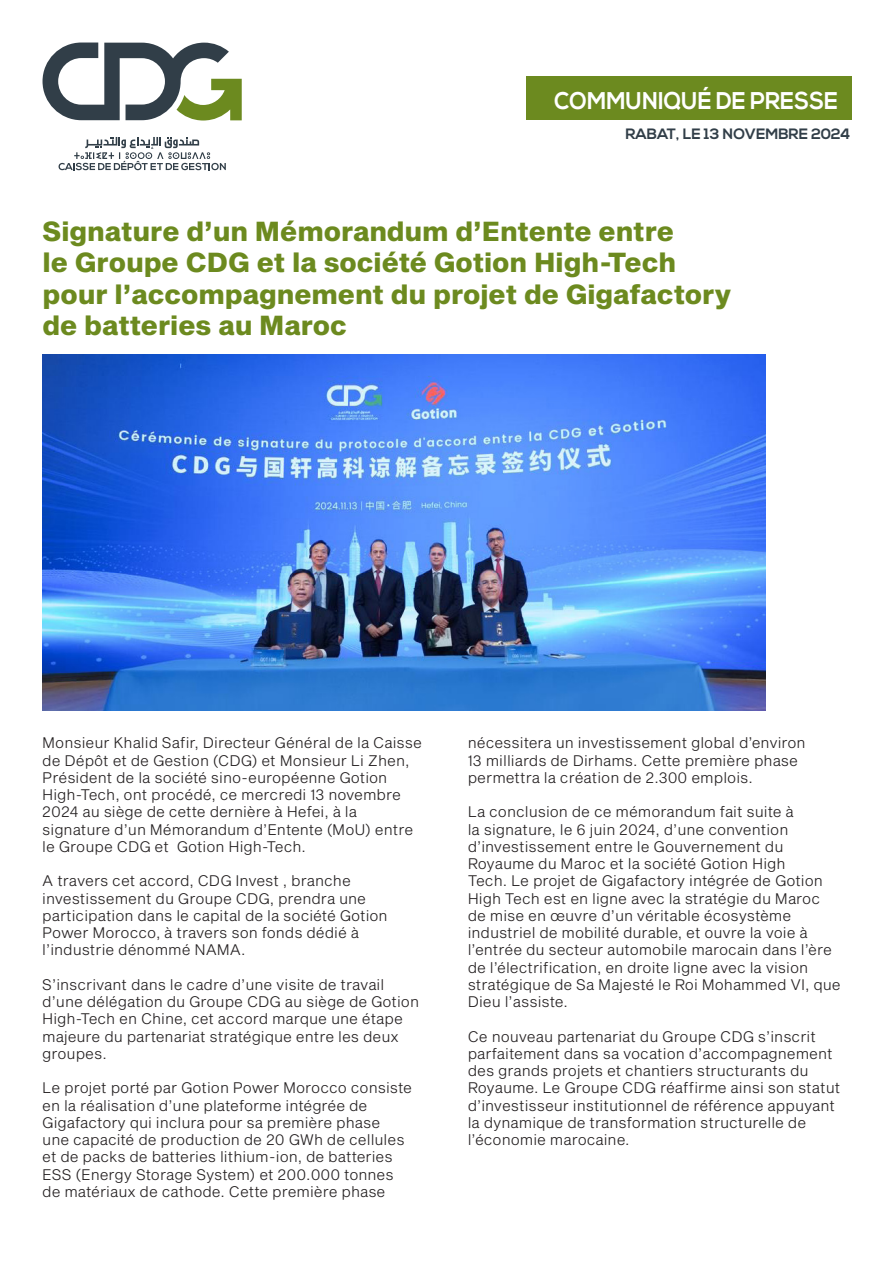
<style>
.page{position:relative;width:893px;height:1263px;background:#fff}
.page>*{position:absolute;margin:0;border:0;box-sizing:border-box;transform-origin:0 0}
.t1{font:27px "Sequel Sans Heavy Body";color:#6c8a1f}
.t2{font:700 24.15px "Nexa";color:#fff;scale:.92 1}
.t3{font:15px/17.2px "Sequel Sans Light Body";color:#231f20}
.t4{font:700 15px "Nexa";color:#313e48}
</style>
<div class="page">
<div style="left:526px;top:77px;width:326px;height:43px;background:#6c8a1f"></div>
<svg style="left:59px;top:137px;width:167px;height:33px"></svg>
<svg style="left:43px;top:43px;width:199px;height:78px"></svg>
<img style="left:43px;top:354px;width:722px;height:357px">
<p class="t2" style="left:554px;top:87px;width:310px">COMMUNIQUÉ DE PRESSE</p>
<p class="t4" style="left:625px;top:125px;width:226px">RABAT, LE 13 NOVEMBRE 2024</p>
<p class="t1" style="left:43px;top:214px;width:633px">Signature d’un Mémorandum d’Entente entre</p>
<p class="t1" style="left:43px;top:246px;width:635px">le Groupe CDG et la société Gotion High-Tech</p>
<p class="t1" style="left:43px;top:277px;width:690px">pour l’accompagnement du projet de Gigafactory</p>
<p class="t1" style="left:43px;top:309px;width:306px">de batteries au Maroc</p>
<p class="t3" style="left:42px;top:734px;width:381px">Monsieur Khalid Safir, Directeur Général de la Caisse de Dépôt et de Gestion (CDG) et Monsieur Li Zhen, Président de la société sino-européenne Gotion High-Tech, ont procédé, ce mercredi 13 novembre 2024 au siège de cette dernière à Hefei, à la signature d’un Mémorandum d’Entente (MoU) entre le Groupe CDG et Gotion High-Tech.</p>
<p class="t3" style="left:42px;top:872px;width:347px">A travers cet accord, CDG Invest , branche investissement du Groupe CDG, prendra une participation dans le capital de la société Gotion Power Morocco, à travers son fonds dédié à l’industrie dénommé NAMA.</p>
<p class="t3" style="left:42px;top:975px;width:378px">S’inscrivant dans le cadre d’une visite de travail d’une délégation du Groupe CDG au siège de Gotion High-Tech en Chine, cet accord marque une étape majeure du partenariat stratégique entre les deux groupes.</p>
<p class="t3" style="left:42px;top:1079px;width:371px">Le projet porté par Gotion Power Morocco consiste en la réalisation d’une plateforme intégrée de Gigafactory qui inclura pour sa première phase<br>une capacité de production de 20 GWh de cellules et de packs de batteries lithium-ion, de batteries ESS (Energy Storage System) et 200.000 tonnes de matériaux de cathode. Cette première phase</p>
<p class="t3" style="left:468px;top:734px;width:339px">nécessitera un investissement global d’environ<br>13 milliards de Dirhams. Cette première phase permettra la création de 2.300 emplois.</p>
<p class="t3" style="left:468px;top:803px;width:374px">La conclusion de ce mémorandum fait suite à<br>la signature, le 6 juin 2024, d’une convention d’investissement entre le Gouvernement du Royaume du Maroc et la société Gotion High<br>Tech. Le projet de Gigafactory intégrée de Gotion High Tech est en ligne avec la stratégie du Maroc de mise en œuvre d’un véritable écosystème industriel de mobilité durable, et ouvre la voie à l’entrée du secteur automobile marocain dans l’ère de l’électrification, en droite ligne avec la vision stratégique de Sa Majesté le Roi Mohammed VI, que Dieu l’assiste.</p>
<p class="t3" style="left:468px;top:1027px;width:374px">Ce nouveau partenariat du Groupe CDG s’inscrit parfaitement dans sa vocation d’accompagnement des grands projets et chantiers structurants du Royaume. Le Groupe CDG réaffirme ainsi son statut d’investisseur institutionnel de référence appuyant la dynamique de transformation structurelle de l’économie marocaine.</p>
</div>
